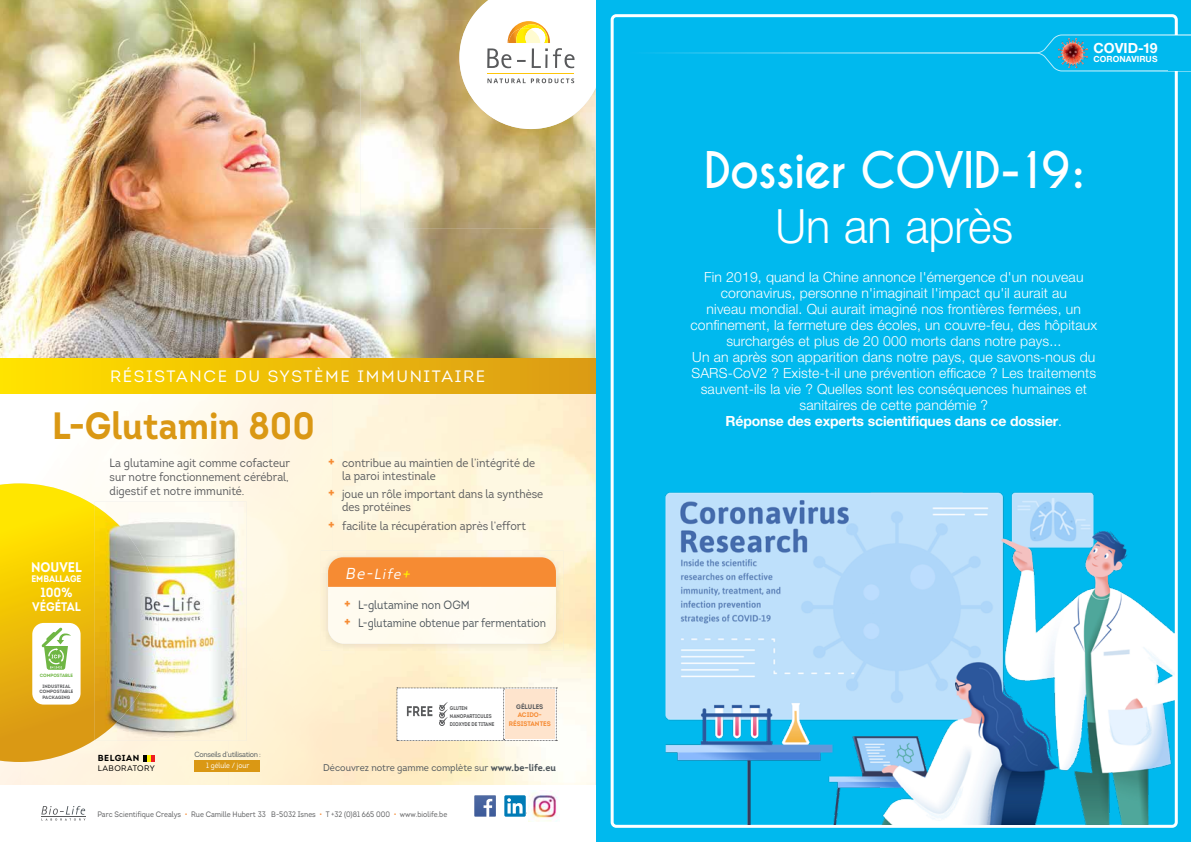
<style>
.page{position:relative;width:1191px;height:842px;background:#fff}
.page>*{position:absolute;margin:0;border:0;box-sizing:border-box;transform-origin:0 0}
.t1{font:700 47.3px "Caviar Dreams";letter-spacing:-.03em;color:#fff;scale:.95 1}
.t2{font:300 47.3px "Helvetica Neue LT Std";color:#fff;scale:.95 1}
.t3{font:700 38px "Intro";color:#da9814;scale:.91 1}
.t4{font:16.5px "Intro";letter-spacing:.1em;color:#fff}
.t5{font:italic 14.6px "Intro";color:#fff;scale:.92 1}
.t6{font:300 14px/16px "Helvetica Neue LT Std";letter-spacing:.01em;color:#fff;text-align:center}
.t7{font:700 14px "Helvetica Neue LT Std";color:#fff}
.t8{font:700 13.9px "Intro";color:#fff;scale:.9 1}
.t9{font:700 13.3px "Intro";color:#fff;scale:.9 1}
.t10{font:700 12.5px "Intro";color:#fff;scale:.9 1}
.t11{font:12px/14px "Intro";color:#58595b;scale:.9 1}
.t12{font:12px/17.8px "Intro";color:#4d555b;scale:.9 1}
.t13{font:9.7px "Intro";color:#4d555b;scale:.94 1}
.t14{font:700 9.5px "Intro";color:#fff;scale:.9 1}
.t15{font:700 8.8px "Intro";letter-spacing:.05em;color:#000}
.t16{font:700 8.5px "Helvetica Neue LT Std";letter-spacing:.01em;color:#fff}
.t17{font:8px "Intro";letter-spacing:.04em;color:#000}
.t18{font:7.8px "Intro";color:#58595b;scale:.9 1}
.t19{font:7.6px "Intro";letter-spacing:-.04em;color:#4d555b;scale:.94 1}
.t20{font:7.6px "Intro";color:#fff;scale:.9 1}
.t21{font:700 6.6px/8.7px "Intro";color:#f68b33;text-align:center;scale:.94 1}
.t22{font:700 6.6px "Intro";color:#58595b;scale:.94 1}
.t23{font:700 5.4px/7.7px "Intro";color:#58595b;scale:.84 1}
.t24{font:700 4.7px/5.7px "Intro";letter-spacing:.02em;color:#58595b;text-align:center;scale:.93 1}
.t25{font:700 4.7px "Intro";color:#6fb644;scale:.95 1}
.s1{font-weight:700;font-size:14.6px;color:#f68b33}
.s2{font-size:15.8px}
.s3{font-size:18.7px;color:#fff200}
.s4{font-weight:700}
.s5{color:#f68b33}
</style>
<div class="page">
<div style="left:595px;top:0;width:596px;height:842px;background:#00b9ee"></div>
<div style="left:610px;top:14px;width:567px;height:814px;border:3px solid #fff;border-radius:4px"></div>
<svg style="left:653px;top:34px;width:538px;height:38px"></svg>
<img style="left:635px;top:472px;width:539px;height:353px">
<img style="left:1058px;top:39px;width:29px;height:28px">
<img style="left:0;top:0;width:595px;height:358px">
<img style="left:81px;top:394px;width:251px;height:124px">
<img style="left:229px;top:518px;width:103px;height:267px">
<img style="left:332px;top:651px;width:209px;height:134px">
<div style="left:55px;top:740px;width:174px;height:45px;background:#fff5dc"></div>
<div style="left:0;top:358px;width:595px;height:36px;background:linear-gradient(to right,#ffe200,#da9a15)"></div>
<img style="left:360px;top:0;width:99px;height:20px">
<img style="left:573px;top:129px;width:22px;height:100px">
<img style="left:360px;top:20px;width:142px;height:209px">
<img style="left:502px;top:129px;width:71px;height:100px">
<div style="left:194px;top:760px;width:66px;height:11px;background:#da9814"></div>
<svg style="left:474px;top:795px;width:22px;height:22px"></svg>
<div style="left:504px;top:795px;width:22px;height:22px;background:#007bb6;border-radius:2px"></div>
<svg style="left:507px;top:798px;width:15px;height:15px"></svg>
<img style="left:528px;top:790px;width:32px;height:32px">
<svg style="left:41px;top:806px;width:44px;height:14px"></svg>
<svg style="left:143px;top:755px;width:12px;height:6px"></svg>
<img style="left:95px;top:501px;width:151px;height:240px">
<img style="left:95px;top:505px;width:64px;height:235px">
<img style="left:321px;top:550px;width:242px;height:101px">
<div style="left:328px;top:587px;width:228px;height:57px;background:#fffbf0"></div>
<svg style="left:328px;top:557px;width:228px;height:30px;background:#f68d37"></svg>
<svg style="left:0;top:483px;width:81px;height:279px;background:#eecb33"></svg>
<svg style="left:397px;top:688px;width:160px;height:53px"></svg>
<svg style="left:459px;top:0;width:137px;height:129px"></svg>
<p class="t4" style="left:110px;top:366px;width:376px">RÉSISTANCE DU SYSTÈME IMMUNITAIRE</p>
<h2 class="t3" style="left:52px;top:401px;width:290px">L-Glutamin 800</h2>
<p class="t11" style="left:110px;top:456px;width:202px;text-align:justify">La glutamine agit comme cofacteur sur notre fonctionnement cérébral, digestif et notre immunité.</p>
<p class="t8" style="left:31px;top:558px;width:58px">NOUVEL</p>
<p class="t14" style="left:31px;top:573px;width:57px">EMBALLAGE</p>
<p class="t9" style="left:40px;top:583px;width:37px">100%</p>
<p class="t10" style="left:32px;top:598px;width:55px">VÉGÉTAL</p>
<p class="t11" style="left:342px;top:456px;width:216px;line-height:13px;text-indent:-14px"><span class="s1">+</span> contribue au maintien de l’intégrité de la paroi intestinale</p>
<p class="t11" style="left:342px;top:488px;width:225px;line-height:13px;text-indent:-14px"><span class="s1">+</span> joue un rôle important dans la synthèse des protéines</p>
<p class="t11" style="left:328px;top:519px;width:221px"><span class="s1">+</span> facilite la récupération après l’effort</p>
<p class="t5" style="left:345px;top:565px;width:76px"><span class="s2">Be-</span>Life<span class="s3">+</span></p>
<p class="t12" style="left:344px;top:596px;width:226px"><span class="s1">+</span> L-glutamine non OGM<br><span class="s1">+</span> L-glutamine obtenue par fermentation</p>
<p class="t25" style="left:40px;top:673px;width:36px">COMPOSTABLE</p>
<p class="t24" style="left:39px;top:683px;width:38px">INDUSTRIAL<br>COMPOSTABLE<br>PACKAGING</p>
<p class="t15" style="left:98px;top:753px;width:43px">BELGIAN</p>
<p class="t17" style="left:98px;top:764px;width:58px">LABORATORY</p>
<p class="t19" style="left:194px;top:749px;width:72px">Conseils d’utilisation :</p>
<p class="t20" style="left:206px;top:760px;width:50px">1 gélule / jour</p>
<p class="t23" style="left:450px;top:704px;width:54px">GLUTEN<br>NANOPARTICULES<br>DIOXYDE DE TITANE</p>
<p class="t22" style="left:516px;top:702px;width:30px">GÉLULES</p>
<p class="t21" style="left:509px;top:711px;width:46px">ACIDO-<br>RÉSISTANTES</p>
<p class="t13" style="left:323px;top:761px;width:249px">Découvrez notre gamme complète sur <span class="s4">www.be-life.eu</span></p>
<p class="t18" style="left:97px;top:809px;width:390px">Parc Scientifique Crealys <span class="s5">•</span> Rue Camille Hubert 33 B-5032 Isnes <span class="s5">•</span> T +32 (0)81 665 000 <span class="s5">•</span> www.biolife.be</p>
<p class="t7" style="left:1093px;top:40px;width:66px">COVID-19</p>
<p class="t16" style="left:1093px;top:54px;width:66px">CORONAVIRUS</p>
<h1 class="t1" style="left:704px;top:142px;width:402px">Dossier COVID-19:</h1>
<h1 class="t2" style="left:775px;top:198px;width:251px">Un an après</h1>
<p class="t6" style="left:690px;top:268px;width:408px">Fin 2019, quand la Chine annonce l'émergence d'un nouveau coronavirus, personne n'imaginait l'impact qu'il aurait au<br>niveau mondial. Qui aurait imaginé nos frontières fermées, un confinement, la fermeture des écoles, un couvre-feu, des hôpitaux surchargés et plus de 20 000 morts dans notre pays...<br>Un an après son apparition dans notre pays, que savons-nous du SARS-CoV2 ? Existe-t-il une prévention efficace ? Les traitements sauvent-ils la vie ? Quelles sont les conséquences humaines et sanitaires de cette pandémie ?<br><span class="s4">Réponse des experts scientifiques dans ce dossier</span>.</p>
</div>
